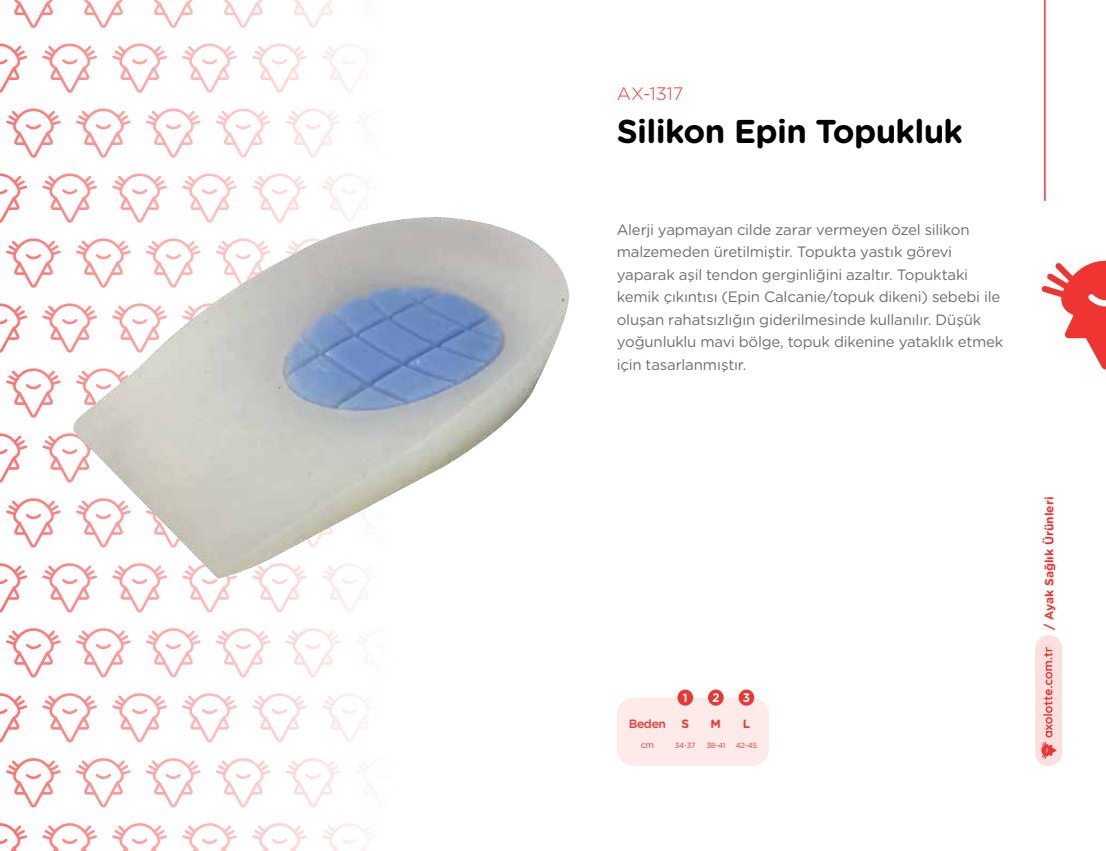
<style>
.page{position:relative;width:1106px;height:851px;background:#fff}
.page>*{position:absolute;margin:0;border:0;box-sizing:border-box;transform-origin:0 0}
.t1{font:700 33px "Gotham Rounded";letter-spacing:-.02em;color:#000}
.t2{font:300 18px "Gotham Rounded";color:#ee3532}
.t3{font:15px/22.5px "Gotham Rounded";letter-spacing:-.015em;color:#6d6e71}
.t4{font:700 12px "Gotham Rounded";color:#ee3532}
.t5{font:500 12px "Gotham Rounded";letter-spacing:-.03em;color:#ee3532}
.t6{font:9px "Gotham Rounded";color:#ee3532}
.t7{font:7.5px "Gotham Rounded";letter-spacing:-.03em;color:#ee3532}
</style>
<div class="page">
<div style="left:1035px;top:635px;width:27px;height:131px;background:#fce0e0;border-radius:13px"></div>
<svg style="left:1041px;top:647px;width:15px;height:112px"></svg>
<hr style="left:1044px;top:0;width:1px;height:201px;background:#ee3532">
<svg style="left:1041px;top:260px;width:65px;height:110px"></svg>
<svg style="left:0;top:0;width:370px;height:850px"></svg>
<img style="left:67px;top:217px;width:503px;height:361px">
<div style="left:617px;top:697px;width:152px;height:68px;background:#fdebea;border-radius:17px"></div>
<svg style="left:677px;top:689px;width:16px;height:16px"></svg>
<svg style="left:683px;top:693px;width:3px;height:9px"></svg>
<svg style="left:708px;top:689px;width:15px;height:16px"></svg>
<svg style="left:712px;top:693px;width:7px;height:8px"></svg>
<svg style="left:738px;top:689px;width:16px;height:16px"></svg>
<svg style="left:743px;top:693px;width:6px;height:9px"></svg>
<p class="t2" style="left:617px;top:81px;width:68px">AX-1317</p>
<h1 class="t1" style="left:617px;top:107px;width:348px">Silikon Epin Topukluk</h1>
<p class="t3" style="left:617px;top:217px;width:388px">Alerji yapmayan cilde zarar vermeyen özel silikon malzemeden üretilmiştir. Topukta yastık görevi yaparak aşil tendon gerginliğini azaltır. Topuktaki kemik çıkıntısı (Epin Calcanie/topuk dikeni) sebebi ile oluşan rahatsızlığın giderilmesinde kullanılır. Düşük yoğunluklu mavi bölge, topuk dikenine yataklık etmek için tasarlanmıştır.</p>
<p class="t5" style="left:629px;top:714px;width:39px">Beden</p>
<p class="t6" style="left:640px;top:738px;width:15px">cm</p>
<p class="t4" style="left:681px;top:714px;width:9px">S</p>
<p class="t4" style="left:710px;top:714px;width:12px">M</p>
<p class="t4" style="left:742px;top:714px;width:9px">L</p>
<p class="t7" style="left:675px;top:739px;width:22px">34-37</p>
<p class="t7" style="left:706px;top:739px;width:21px">38-41</p>
<p class="t7" style="left:735px;top:739px;width:23px">42-45</p>
<p class="t4" style="left:1040px;top:629px;width:134px;rotate:-90deg">/ Ayak Sağlık Ürünleri</p>
</div>
